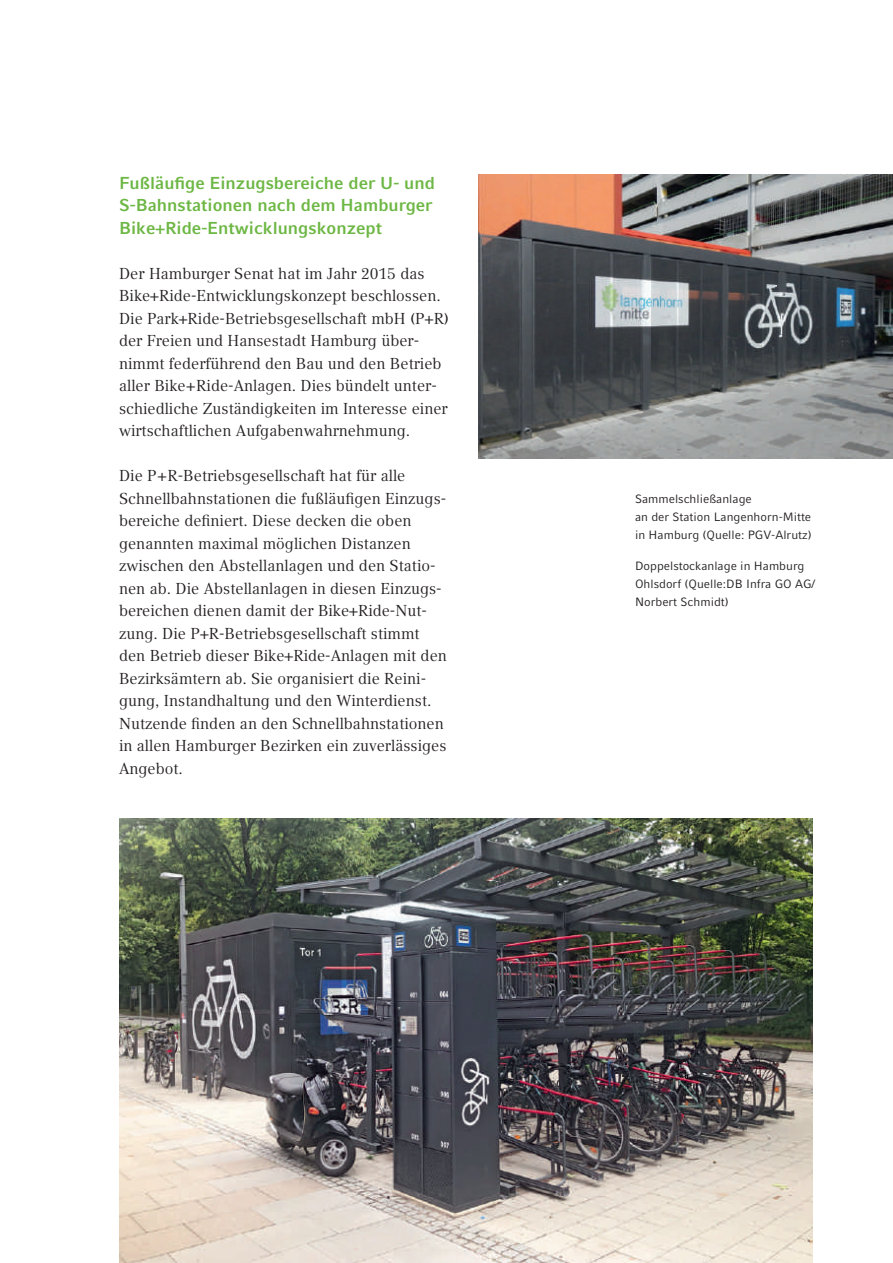
<style>
.page{position:relative;width:893px;height:1263px;background:#fff}
.page>*{position:absolute;margin:0;border:0;box-sizing:border-box;transform-origin:0 0}
.t1{font:700 17.25px/22.5px "Compatil Fact LT Pro";color:#6db744}
.t2{font:15.75px/22.5px "Compatil Text LT Pro";color:#231f20}
.t3{font:12px/18px "Compatil Fact LT Pro";color:#231f20}
</style>
<div class="page">
<img style="left:119px;top:819px;width:693px;height:444px">
<img style="left:478px;top:174px;width:415px;height:285px">
<p class="t1" style="left:119px;top:172px;width:317px">Fußläufige Einzugsbereiche der U- und<br>S-Bahnstationen nach dem Hamburger<br>Bike+Ride-Entwicklungskonzept</p>
<p class="t2" style="left:119px;top:262px;width:332px">Der Hamburger Senat hat im Jahr 2015 das Bike+Ride-Entwicklungskonzept beschlossen.<br>Die Park+Ride-Betriebsgesellschaft mbH (P+R) der Freien und Hansestadt Hamburg über&shy;nimmt federführend den Bau und den Betrieb aller Bike+Ride-Anlagen. Dies bündelt unter&shy;schiedliche Zuständigkeiten im Interesse einer wirtschaftlichen Aufgabenwahrnehmung.</p>
<p class="t2" style="left:119px;top:465px;width:329px">Die P+R-Betriebsgesellschaft hat für alle Schnellbahnstationen die fußläufigen Einzugs&shy;bereiche definiert. Diese decken die oben genannten maximal möglichen Distanzen zwischen den Abstellanlagen und den Statio&shy;nen ab. Die Abstellanlagen in diesen Einzugs&shy;bereichen dienen damit der Bike+Ride-Nut&shy;zung. Die P+R-Betriebsgesellschaft stimmt den Betrieb dieser Bike+Ride-Anlagen mit den Bezirksämtern ab. Sie organisiert die Reini&shy;gung, Instandhaltung und den Winterdienst.<br>Nutzende finden an den Schnellbahnstationen in allen Hamburger Bezirken ein zuverlässiges Angebot.</p>
<p class="t3" style="left:635px;top:490px;width:178px">Sammelschließanlage<br>an der Station Langenhorn-Mitte in Hamburg (Quelle: PGV-Alrutz)</p>
<p class="t3" style="left:635px;top:557px;width:182px">Doppelstockanlage in Hamburg<br>Ohlsdorf (Quelle:DB Infra GO AG/<br>Norbert Schmidt)</p>
</div>
